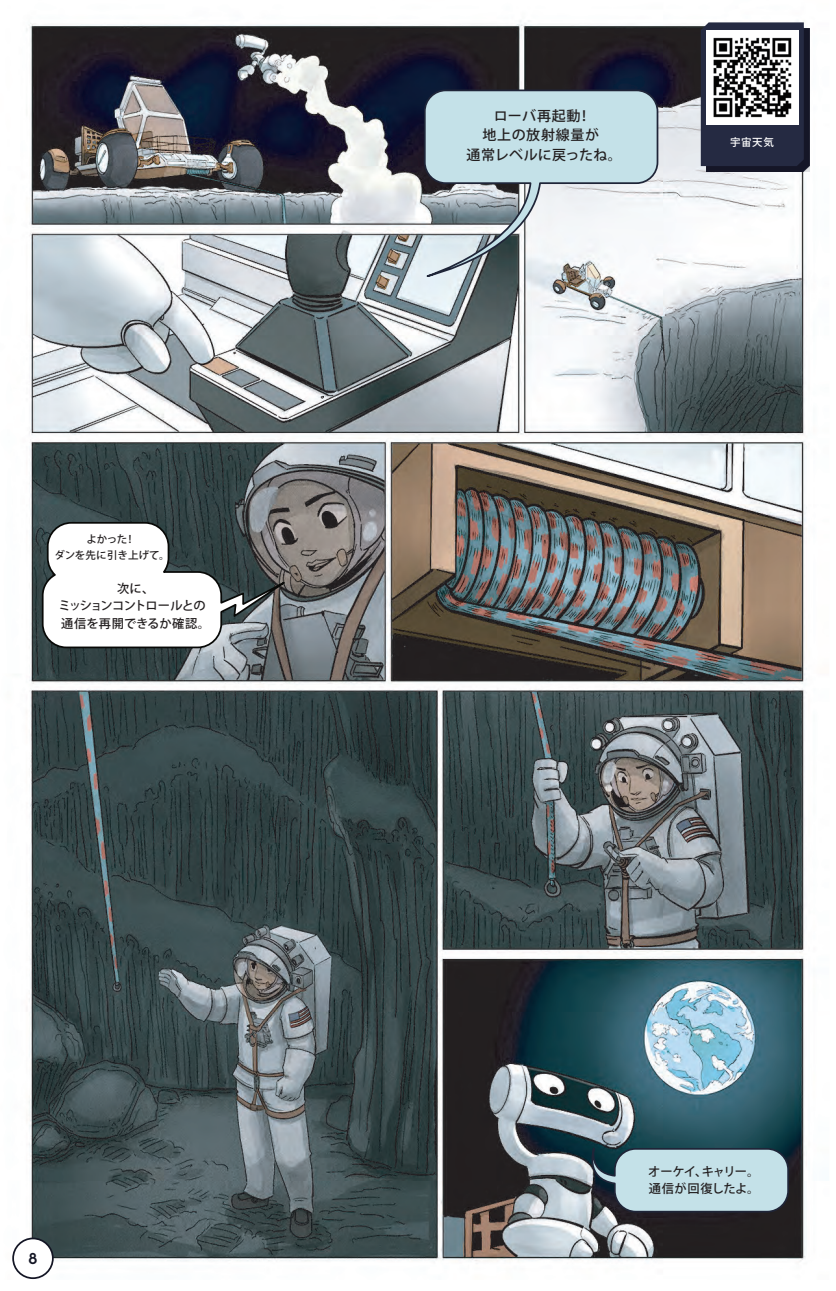
<style>
.page{position:relative;width:836px;height:1291px;background:#fff}
.page>*{position:absolute;margin:0;border:0;box-sizing:border-box;transform-origin:0 0}
.t1{font:600 15.75px "Hurme Geometric Sans 1";color:#141625}
.t2{font:500 14px/19.2px "Koz Go Pro";letter-spacing:.04em;color:#231f20;text-align:center}
.t3{font:500 12.25px/17.5px "Koz Go Pro";letter-spacing:-.02em;color:#231f20;text-align:center}
.t4{font:500 10.5px/15.8px "Koz Go Pro";letter-spacing:-.01em;color:#231f20;text-align:center}
.t5{font:500 10.5px "Koz Go Pro";color:#fff}
</style>
<div class="page">
<img style="left:12px;top:20px;width:798px;height:1259px">
<svg style="left:423px;top:89px;width:236px;height:189px"></svg>
<svg style="left:41px;top:521px;width:245px;height:128px"></svg>
<svg style="left:583px;top:1146px;width:206px;height:67px;background:#9db7bf"></svg>
<div style="left:706px;top:28px;width:103px;height:144px;background:#151627"></div>
<div style="left:13px;top:1238px;width:40px;height:39px;background:#fff;border-radius:50%"></div>
<div style="left:12px;top:1237px;width:42px;height:41px;border:2px solid #141625;border-radius:50%"></div>
<svg style="left:700px;top:22px;width:103px;height:144px;background:#32374d"></svg>
<img style="left:706px;top:31px;width:92px;height:93px">
<p class="t4" style="left:54px;top:532px;width:117px">よかった！<br>ダンを先に引き上げて。</p>
<p class="t3" style="left:59px;top:580px;width:153px">次に、<br>ミッションコントロールとの通信を再開できるか確認。</p>
<p class="t1" style="left:29px;top:1247px;width:10px">8</p>
<p class="t2" style="left:466px;top:107px;width:157px">ローバ再起動！<br>地上の放射線量が<br>通常レベルに戻ったね。</p>
<p class="t5" style="left:730px;top:135px;width:45px">宇宙天気</p>
<p class="t3" style="left:648px;top:1162px;width:113px;text-align:left">オーケイ、キャリー。通信が回復したよ。</p>
</div>
